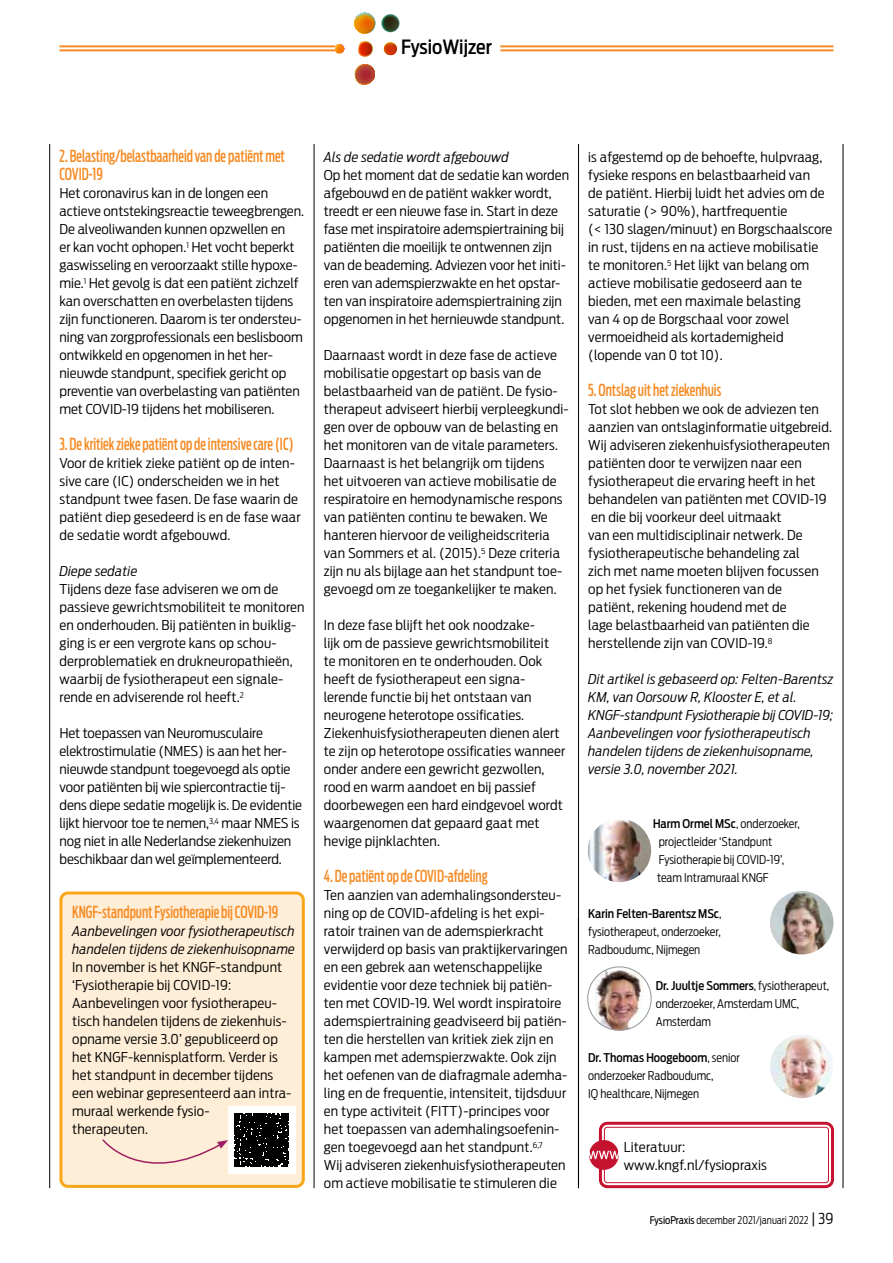
<style>
.page{position:relative;width:893px;height:1263px;background:#fff}
.page>*{position:absolute;margin:0;border:0;box-sizing:border-box;transform-origin:0 0}
.t1{font:500 19.5px "Antenna Cond";color:#000}
.t2{font:500 16.5px/18px "Antenna Extra Cond";color:#f68b24;scale:.9 1}
.t3{font:300 13.5px/18px "Antenna Cond";letter-spacing:.01em;color:#000;scale:1.09 1}
.t4{font:italic 300 13.5px/18px "Antenna Cond";letter-spacing:.01em;color:#000;scale:1.09 1}
.t5{font:300 13.5px/18px "Antenna Cond";letter-spacing:.01em;color:#000;scale:1.1 1}
.t6{font:300 12px/18px "Antenna Cond";color:#000}
.t7{font:300 10.5px "Antenna Cond";color:#000;scale:.96 1}
.s1{font-weight:500}
.s2{font-weight:400}
.s3{font-size:15px}
</style>
<div class="page">
<hr style="left:843px;top:144px;width:1px;height:1044px;background:#000">
<hr style="left:49px;top:144px;width:1px;height:1044px;background:#000">
<hr style="left:314px;top:144px;width:1px;height:1044px;background:#000">
<hr style="left:578px;top:144px;width:1px;height:1044px;background:#000">
<div style="left:61px;top:893px;width:242px;height:293px;background:#ffeed7;border-radius:7px"></div>
<div style="left:59px;top:891px;width:246px;height:297px;border:3px solid #faa61a;border-radius:7px"></div>
<img style="left:588px;top:819px;width:63px;height:63px;border-radius:32px">
<img style="left:770px;top:891px;width:63px;height:63px;border-radius:32px">
<img style="left:770px;top:1035px;width:63px;height:63px;border-radius:32px">
<img style="left:595px;top:967px;width:49px;height:63px">
<div style="left:587px;top:967px;width:64px;height:63px;border:1px solid #939598;border-radius:50%"></div>
<div style="left:599px;top:1122px;width:235px;height:66px;border:3px solid #c4122f;border-radius:7px"></div>
<div style="left:604px;top:1127px;width:225px;height:56px;border:1px solid #c4122f;border-radius:3px"></div>
<div style="left:589px;top:1140px;width:30px;height:30px;background:#c4122f;border-radius:50%"></div>
<svg style="left:589px;top:1151px;width:30px;height:8px"></svg>
<hr style="left:60px;top:45px;width:773px;height:2px;background:#f68b24">
<hr style="left:60px;top:49px;width:773px;height:2px;background:#f68b24">
<div style="left:336px;top:2px;width:156px;height:63px;background:#fff"></div>
<div style="left:393px;top:42px;width:107px;height:12px;background:#fff"></div>
<svg style="left:358px;top:41px;width:15px;height:16px"></svg>
<svg style="left:384px;top:42px;width:13px;height:13px"></svg>
<svg style="left:384px;top:44px;width:13px;height:11px"></svg>
<svg style="left:381px;top:14px;width:18px;height:18px"></svg>
<svg style="left:354px;top:13px;width:21px;height:21px"></svg>
<svg style="left:354px;top:13px;width:21px;height:21px"></svg>
<svg style="left:335px;top:44px;width:9px;height:10px"></svg>
<svg style="left:355px;top:64px;width:20px;height:21px"></svg>
<div style="left:228px;top:1106px;width:68px;height:68px;background:#fff"></div>
<div style="left:235px;top:1113px;width:54px;height:54px;background:#000"></div>
<svg style="left:102px;top:1139px;width:126px;height:49px"></svg>
<h1 class="t1" style="left:401px;top:35px;width:92px">FysioWijzer</h1>
<p class="t2" style="left:60px;top:147px;width:252px">2. Belasting/belastbaarheid van de patiënt met<br>COVID-19</p>
<p class="t3" style="left:60px;top:184px;width:226px">Het coronavirus kan in de longen een actieve ontstekingsreactie teweegbrengen.<br>De alveoliwanden kunnen opzwellen en<br>er kan vocht ophopen.<sup>1</sup> Het vocht beperkt gaswisseling en veroorzaakt stille hypoxe&shy;mie.<sup>1</sup> Het gevolg is dat een patiënt zichzelf kan overschatten en overbelasten tijdens zijn functioneren. Daarom is ter ondersteu&shy;ning van zorgprofessionals een beslisboom ontwikkeld en opgenomen in het her&shy;nieuwde standpunt, specifiek gericht op preventie van overbelasting van patiënten met COVID-19 tijdens het mobiliseren.</p>
<p class="t2" style="left:60px;top:435px;width:262px">3. De kritiek zieke patiënt op de intensive care (IC)</p>
<p class="t3" style="left:60px;top:454px;width:223px">Voor de kritiek zieke patiënt op de inten&shy;sive care (IC) onderscheiden we in het standpunt twee fasen. De fase waarin de patiënt diep gesedeerd is en de fase waar de sedatie wordt afgebouwd.</p>
<p class="t4" style="left:60px;top:562px;width:73px">Diepe sedatie</p>
<p class="t3" style="left:60px;top:580px;width:226px">Tijdens deze fase adviseren we om de passieve gewrichtsmobiliteit te monitoren en onderhouden. Bij patiënten in buiklig&shy;ging is er een vergrote kans op schou&shy;derproblematiek en drukneuropathieën, waarbij de fysiotherapeut een signale&shy;rende en adviserende rol heeft.<sup>2</sup></p>
<p class="t3" style="left:60px;top:724px;width:224px">Het toepassen van Neuromusculaire elektrostimulatie (NMES) is aan het her&shy;nieuwde standpunt toegevoegd als optie voor patiënten bij wie spiercontractie tij&shy;dens diepe sedatie mogelijk is. De evidentie lijkt hiervoor toe te nemen,<sup>3,4</sup> maar NMES is nog niet in alle Nederlandse ziekenhuizen beschikbaar dan wel geïmplementeerd.</p>
<p class="t2" style="left:72px;top:903px;width:231px">KNGF-standpunt Fysiotherapie bij COVID-19</p>
<p class="t4" style="left:72px;top:922px;width:206px">Aanbevelingen voor fysiotherapeutisch handelen tijdens de ziekenhuisopname</p>
<p class="t3" style="left:72px;top:958px;width:203px">In november is het KNGF-standpunt ‘Fysiotherapie bij COVID-19:<br>Aanbevelingen voor fysiotherapeu&shy;tisch handelen tijdens de ziekenhuis&shy;opname versie 3.0’ gepubliceerd op het KNGF-kennisplatform. Verder is het standpunt in december tijdens een webinar gepresenteerd aan intra&shy;muraal werkende fysio-<br>therapeuten.</p>
<p class="t4" style="left:324px;top:148px;width:171px">Als de sedatie wordt afgebouwd</p>
<p class="t3" style="left:324px;top:166px;width:226px">Op het moment dat de sedatie kan worden afgebouwd en de patiënt wakker wordt, treedt er een nieuwe fase in. Start in deze fase met inspiratoire ademspiertraining bij patiënten die moeilijk te ontwennen zijn van de beademing. Adviezen voor het initi&shy;ëren van ademspierzwakte en het opstar&shy;ten van inspiratoire ademspiertraining zijn opgenomen in het hernieuwde standpunt.</p>
<p class="t3" style="left:324px;top:346px;width:226px">Daarnaast wordt in deze fase de actieve mobilisatie opgestart op basis van de belastbaarheid van de patiënt. De fysio&shy;therapeut adviseert hierbij verpleegkundi&shy;gen over de opbouw van de belasting en het monitoren van de vitale parameters.<br>Daarnaast is het belangrijk om tijdens<br>het uitvoeren van actieve mobilisatie de respiratoire en hemodynamische respons van patiënten continu te bewaken. We hanteren hiervoor de veiligheidscriteria van Sommers et al. (2015).<sup>5</sup> Deze criteria zijn nu als bijlage aan het standpunt toe&shy;gevoegd om ze toegankelijker te maken.</p>
<p class="t3" style="left:324px;top:616px;width:223px">In deze fase blijft het ook noodzake-<br>lijk om de passieve gewrichtsmobiliteit<br>te monitoren en te onderhouden. Ook heeft de fysiotherapeut een signa&shy;lerende functie bij het ontstaan van neurogene heterotope ossificaties.<br>Ziekenhuisfysiotherapeuten dienen alert te zijn op heterotope ossificaties wanneer onder andere een gewricht gezwollen, rood en warm aandoet en bij passief doorbewegen een hard eindgevoel wordt waargenomen dat gepaard gaat met hevige pijnklachten.</p>
<p class="t2" style="left:324px;top:867px;width:184px">4. De patiënt op de COVID-afdeling</p>
<p class="t3" style="left:324px;top:886px;width:225px">Ten aanzien van ademhalingsondersteu&shy;ning op de COVID-afdeling is het expi&shy;ratoir trainen van de ademspierkracht verwijderd op basis van praktijkervaringen en een gebrek aan wetenschappelijke evidentie voor deze techniek bij patiën&shy;ten met COVID-19. Wel wordt inspiratoire ademspiertraining geadviseerd bij patiën&shy;ten die herstellen van kritiek ziek zijn en kampen met ademspierzwakte. Ook zijn het oefenen van de diafragmale ademha&shy;ling en de frequentie, intensiteit, tijdsduur en type activiteit (FITT)-principes voor het toepassen van ademhalingsoefenin&shy;gen toegevoegd aan het standpunt.<sup>6,7<br></sup>Wij adviseren ziekenhuisfysiotherapeuten om actieve mobilisatie te stimuleren die</p>
<p class="t3" style="left:588px;top:148px;width:225px">is afgestemd op de behoefte, hulpvraag, fysieke respons en belastbaarheid van<br>de patiënt. Hierbij luidt het advies om de saturatie (&gt; 90%), hartfrequentie<br>(&lt; 130 slagen/minuut) en Borgschaalscore in rust, tijdens en na actieve mobilisatie te monitoren.<sup>5</sup> Het lijkt van belang om actieve mobilisatie gedoseerd aan te bieden, met een maximale belasting<br>van 4 op de Borgschaal voor zowel vermoeidheid als kortademigheid (lopende van 0 tot 10).</p>
<p class="t2" style="left:588px;top:381px;width:150px">5. Ontslag uit het ziekenhuis</p>
<p class="t3" style="left:588px;top:400px;width:225px">Tot slot hebben we ook de adviezen ten aanzien van ontslaginformatie uitgebreid.<br>Wij adviseren ziekenhuisfysiotherapeuten patiënten door te verwijzen naar een fysiotherapeut die ervaring heeft in het behandelen van patiënten met COVID-19 en die bij voorkeur deel uitmaakt<br>van een multidisciplinair netwerk. De fysiotherapeutische behandeling zal<br>zich met name moeten blijven focussen op het fysiek functioneren van de<br>patiënt, rekening houdend met de<br>lage belastbaarheid van patiënten die herstellende zijn van COVID-19.<sup>8</sup></p>
<p class="t4" style="left:588px;top:670px;width:226px">Dit artikel is gebaseerd op: Felten-Barentsz KM, van Oorsouw R, Klooster E, et al.<br>KNGF-standpunt Fysiotherapie bij COVID-19; Aanbevelingen voor fysiotherapeutisch handelen tijdens de ziekenhuisopname, versie 3.0, november 2021.</p>
<p class="t6" style="left:657px;top:815px;width:144px;text-indent:-4px"><span class="s1">Harm Ormel MSc</span>, onderzoeker, projectleider ‘Standpunt<br>Fysiotherapie bij COVID-19’, team Intramuraal KNGF</p>
<p class="t6" style="left:588px;top:905px;width:135px;text-align:justify"><span class="s1">Karin Felten-Barentsz MSc</span>, fysiotherapeut, onderzoeker, Radboudumc, Nijmegen</p>
<p class="t6" style="left:656px;top:977px;width:175px"><span class="s1">Dr. Juultje Sommers</span>, fysiotherapeut, onderzoeker, Amsterdam UMC,<br>Amsterdam</p>
<p class="t6" style="left:588px;top:1049px;width:153px"><span class="s1">Dr. Thomas Hoogeboom</span>, senior onderzoeker Radboudumc,<br>IQ healthcare, Nijmegen</p>
<p class="t5" style="left:624px;top:1138px;width:132px">Literatuur: www.kngf.nl/fysiopraxis</p>
<p class="t7" style="left:650px;top:1214px;width:193px"><span class="s2">FysioPraxis</span> december 2021/januari 2022 <span class="s3">| 39</span></p>
</div>
